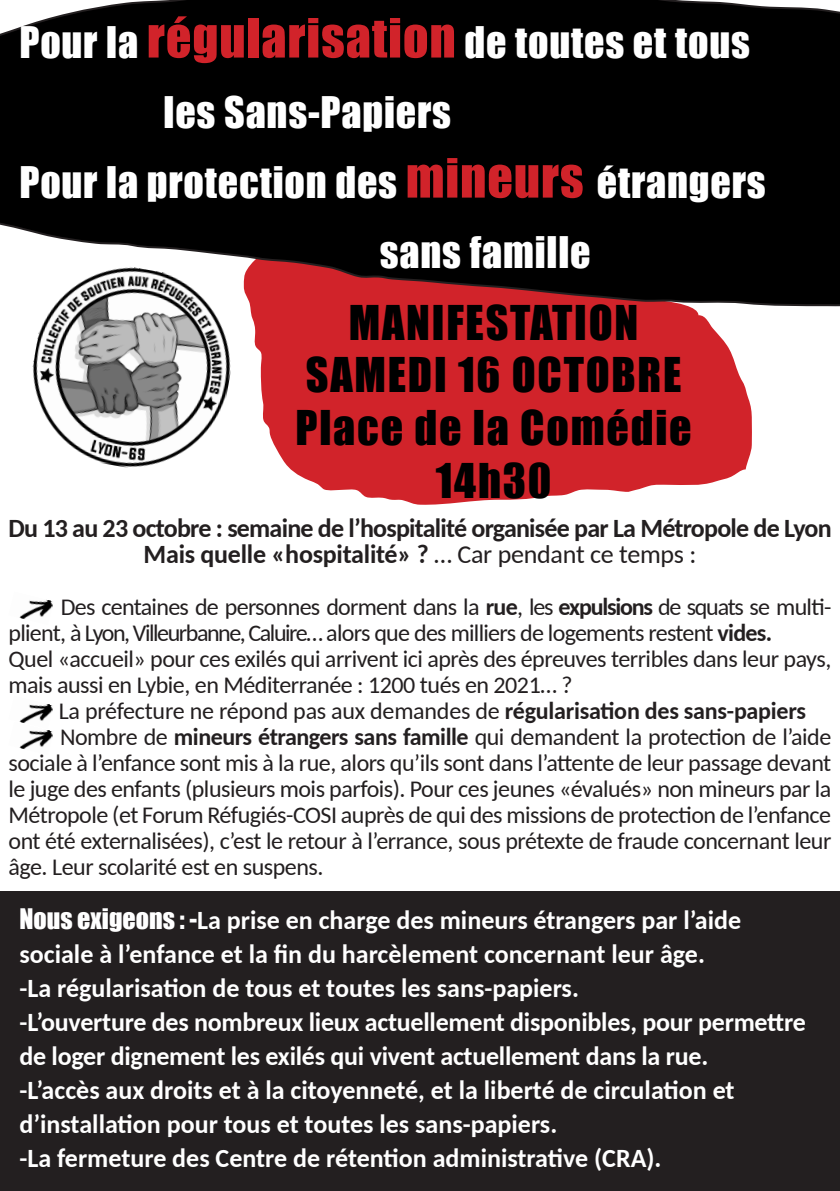
<style>
.page{position:relative;width:840px;height:1191px;background:#fff}
.page>*{position:absolute;margin:0;border:0;box-sizing:border-box;transform-origin:0 0}
.t1{font:44px "Impact";letter-spacing:.04em;color:#000}
.t2{font:40px/70px "Impact";letter-spacing:.02em;color:#fff}
.t3{font:700 26px/34px "Carlito";color:#fff}
.t4{font:700 26px "Carlito";letter-spacing:-.03em;color:#231f20}
.t5{font:700 26px "Carlito";letter-spacing:-.01em;color:#231f20}
.t6{font:24px/26px "Carlito";letter-spacing:-.02em;color:#231f20}
.s1{font-size:50px;color:#d1232a}
.s2{font-weight:400}
.s3{font-weight:700}
.s4{font-family:"Impact";font-weight:400}
</style>
<div class="page">
<svg style="left:250px;top:307px;width:501px;height:198px;background:#d63d43"></svg>
<div style="left:0;top:891px;width:839px;height:300px;background:#231f20"></div>
<img style="left:19px;top:599px;width:34px;height:20px">
<img style="left:20px;top:704px;width:33px;height:17px">
<img style="left:19px;top:721px;width:34px;height:28px">
<svg style="left:0;top:0;width:839px;height:307px;background:#0f0808"></svg>
<img style="left:18px;top:253px;width:227px;height:215px">
<p class="t2" style="left:19px;top:6px;width:731px">Pour la <span class="s1">régularisation</span> de toutes et tous</p>
<p class="t2" style="left:163px;top:76px;width:289px">les Sans-Papiers</p>
<p class="t2" style="left:379px;top:146px;width:387px;text-indent:-360px">Pour la protection des <span class="s1">mineurs</span> étrangers sans famille</p>
<p class="t1" style="left:348px;top:288px;width:291px">MANIFESTATION</p>
<p class="t1" style="left:305px;top:341px;width:377px">SAMEDI 16 OCTOBRE</p>
<p class="t1" style="left:295px;top:394px;width:397px">Place de la Comédie</p>
<p class="t1" style="left:435px;top:447px;width:117px">14h30</p>
<p class="t4" style="left:9px;top:510px;width:824px">Du 13 au 23 octobre : semaine de l’hospitalité organisée par La Métropole de Lyon</p>
<p class="t5" style="left:143px;top:536px;width:554px">Mais quelle «hospitalité» ? <span class="s2">… Car pendant ce temps :</span></p>
<p class="t6" style="left:9px;top:593px;width:824px;text-indent:52px">Des centaines de personnes dorment dans la <span class="s3">rue</span>, les <span class="s3">expulsions</span> de squats se multi&shy;plient, à Lyon, Villeurbanne, Caluire… alors que des milliers de logements restent <span class="s3">vides.</span></p>
<p class="t6" style="left:9px;top:645px;width:823px">Quel «accueil» pour ces exilés qui arrivent ici après des épreuves terribles dans leur pays, mais aussi en Lybie, en Méditerranée : 1200 tués en 2021… ?</p>
<p class="t6" style="left:59px;top:697px;width:748px">La préfecture ne répond pas aux demandes de <span class="s3">régularisation des sans-papiers</span></p>
<p class="t6" style="left:9px;top:723px;width:823px;text-align:justify;text-indent:51px">Nombre de <span class="s3">mineurs étrangers sans famille</span> qui demandent la protection de l’aide sociale à l’enfance sont mis à la rue, alors qu’ils sont dans l’attente de leur passage devant le juge des enfants (plusieurs mois parfois). Pour ces jeunes «évalués» non mineurs par la Métropole (et Forum Réfugiés-COSI auprès de qui des missions de protection de l’enfance ont été externalisées), c’est le retour à l’errance, sous prétexte de fraude concernant leur âge. Leur scolarité est en suspens.</p>
<p class="t3" style="left:19px;top:902px;width:722px"><span class="s4">Nous exigeons : -</span>La prise en charge des mineurs étrangers par l’aide sociale à l’enfance et la fin du harcèlement concernant leur âge.</p>
<p class="t3" style="left:19px;top:970px;width:560px">-La régularisation de tous et toutes les sans-papiers.</p>
<p class="t3" style="left:19px;top:1004px;width:787px">-L’ouverture des nombreux lieux actuellement disponibles, pour permettre de loger dignement les exilés qui vivent actuellement dans la rue.</p>
<p class="t3" style="left:19px;top:1072px;width:716px">-L’accès aux droits et à la citoyenneté, et la liberté de circulation et d’installation pour tous et toutes les sans-papiers.</p>
<p class="t3" style="left:19px;top:1140px;width:643px">-La fermeture des Centre de rétention administrative (CRA).</p>
</div>
